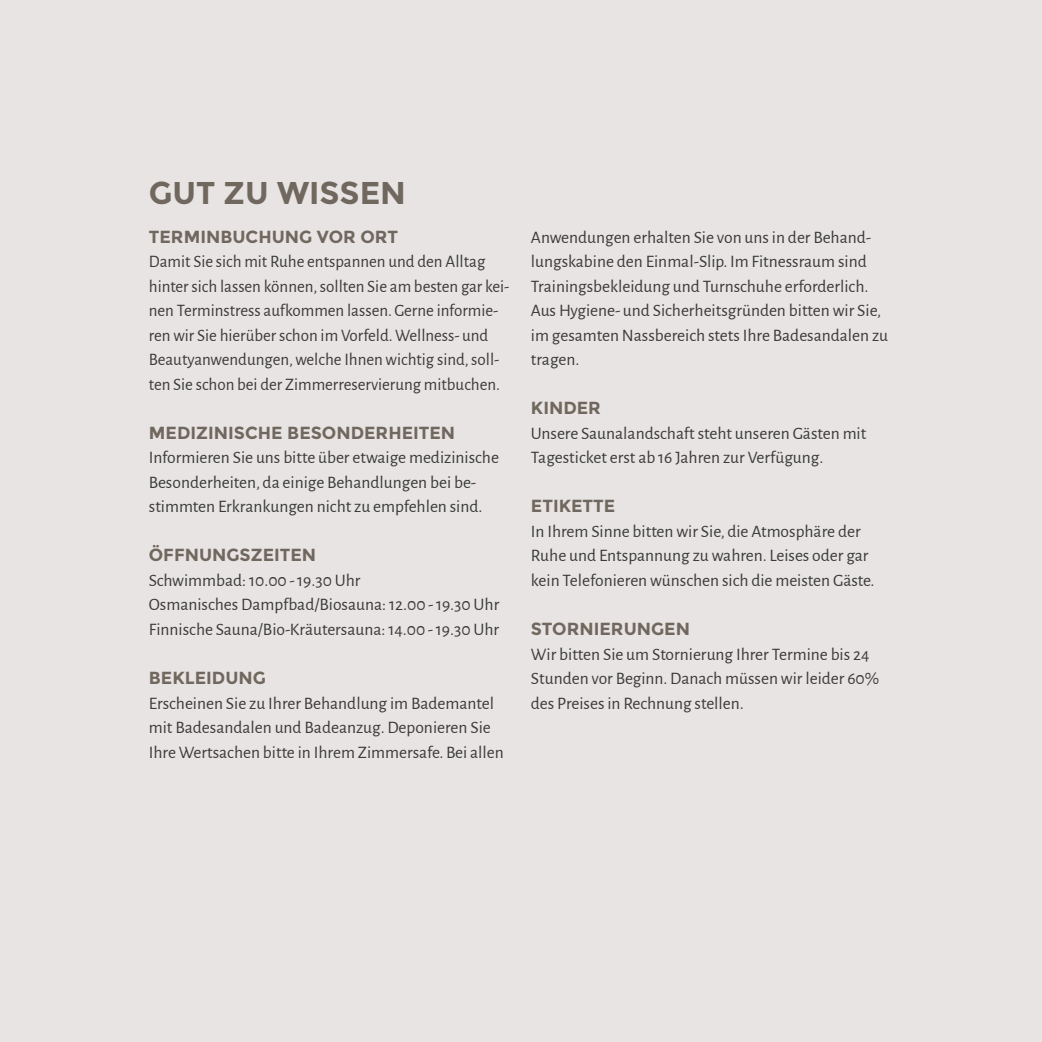
<style>
.page{position:relative;width:1042px;height:1042px;background:#e7e4e3}
.page>*{position:absolute;margin:0;border:0;box-sizing:border-box;transform-origin:0 0}
.t1{font:700 31.5px "Montserrat";color:#70675e}
.t2{font:17.5px/24.5px "Alegreya Sans";color:#3a3a39}
.t3{font:700 17.5px "Montserrat";color:#70675e}
</style>
<div class="page">
<h1 class="t1" style="left:149px;top:174px;width:259px">GUT ZU WISSEN</h1>
<p class="t3" style="left:149px;top:226px;width:251px">TERMINBUCHUNG VOR ORT</p>
<p class="t2" style="left:149px;top:249px;width:362px">Damit Sie sich mit Ruhe entspannen und den Alltag hinter sich lassen können, sollten Sie am besten gar kei&shy;nen Terminstress aufkommen lassen. Gerne informie&shy;ren wir Sie hierüber schon im Vorfeld. Wellness- und Beautyanwendungen, welche Ihnen wichtig sind, soll&shy;ten Sie schon bei der Zimmerreservierung mitbuchen.</p>
<p class="t3" style="left:149px;top:422px;width:308px">MEDIZINISCHE BESONDERHEITEN</p>
<p class="t2" style="left:149px;top:445px;width:351px">Informieren Sie uns bitte über etwaige medizinische<br>Besonderheiten, da einige Behandlungen bei be&shy;stimmten Erkrankungen nicht zu empfehlen sind.</p>
<p class="t3" style="left:149px;top:545px;width:169px">ÖFFNUNGSZEITEN</p>
<p class="t2" style="left:149px;top:567px;width:352px">Schwimmbad: 10.00 - 19.30 Uhr<br>Osmanisches Dampfbad/Biosauna: 12.00 - 19.30 Uhr<br>Finnische Sauna/Bio-Kräutersauna: 14.00 - 19.30 Uhr</p>
<p class="t3" style="left:149px;top:667px;width:119px">BEKLEIDUNG</p>
<p class="t2" style="left:149px;top:690px;width:356px">Erscheinen Sie zu Ihrer Behandlung im Bademantel mit Badesandalen und Badeanzug. Deponieren Sie<br>Ihre Wertsachen bitte in Ihrem Zimmersafe. Bei allen</p>
<p class="t2" style="left:531px;top:224px;width:359px">Anwendungen erhalten Sie von uns in der Behand&shy;lungskabine den Einmal-Slip. Im Fitnessraum sind Trainingsbekleidung und Turnschuhe erforderlich.<br>Aus Hygiene- und Sicherheitsgründen bitten wir Sie, im gesamten Nassbereich stets Ihre Badesandalen zu tragen.</p>
<p class="t3" style="left:531px;top:398px;width:72px">KINDER</p>
<p class="t2" style="left:531px;top:420px;width:337px">Unsere Saunalandschaft steht unseren Gästen mit<br>Tagesticket erst ab 16 Jahren zur Verfügung.</p>
<p class="t3" style="left:531px;top:496px;width:86px">ETIKETTE</p>
<p class="t2" style="left:531px;top:518px;width:345px">In Ihrem Sinne bitten wir Sie, die Atmosphäre der<br>Ruhe und Entspannung zu wahren. Leises oder gar kein Telefonieren wünschen sich die meisten Gäste.</p>
<p class="t3" style="left:531px;top:618px;width:161px">STORNIERUNGEN</p>
<p class="t2" style="left:531px;top:641px;width:350px">Wir bitten Sie um Stornierung Ihrer Termine bis 24<br>Stunden vor Beginn. Danach müssen wir leider 60% des Preises in Rechnung stellen.</p>
</div>
